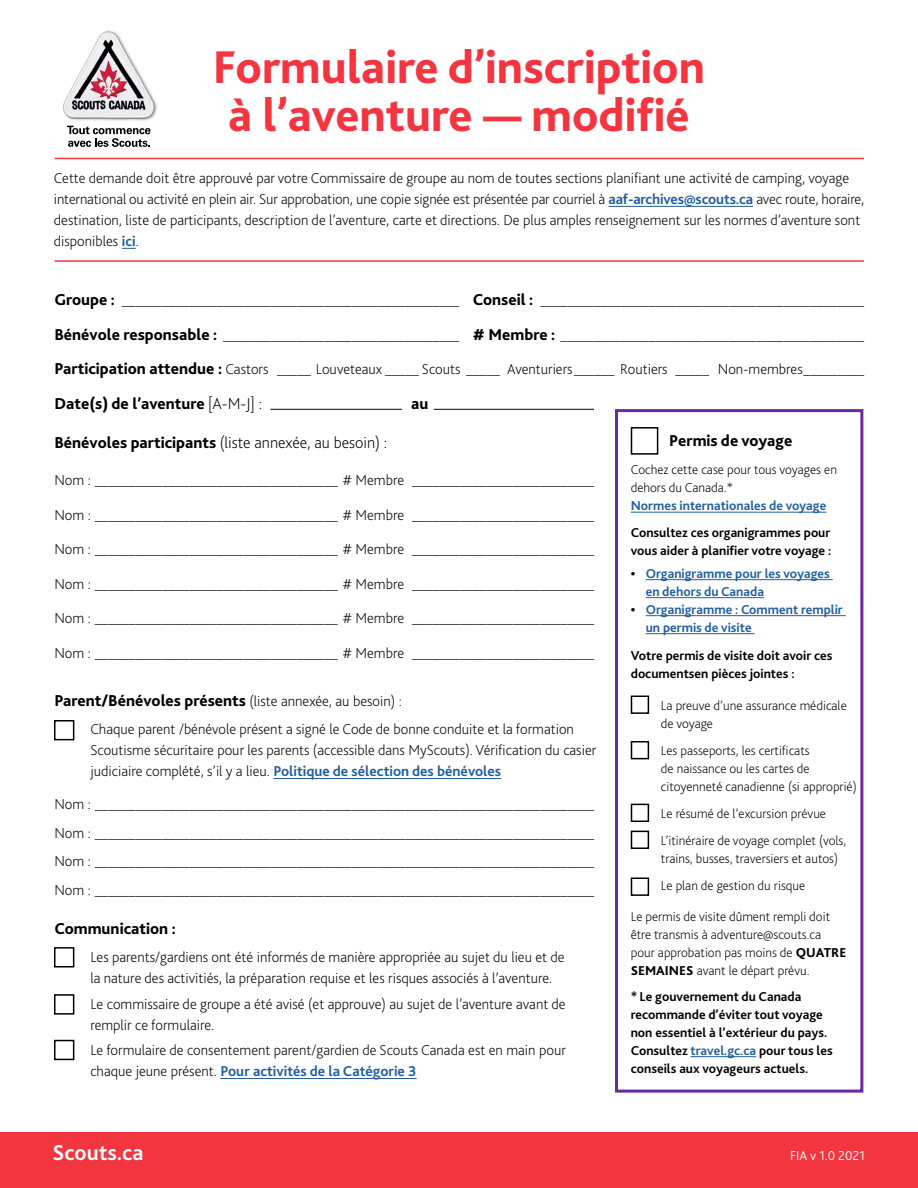
<style>
.page{position:relative;width:918px;height:1188px;background:#fff}
.page>*{position:absolute;margin:0;border:0;box-sizing:border-box;transform-origin:0 0}
.t1{font:800 48px/48px "Bliss 2";color:#f33540;text-align:center}
.t2{font:700 22.5px "Bliss 2";color:#fff}
.t3{font:800 16.5px "Bliss 2";color:#000}
.t4{font:200 16.5px "Bliss 2";color:#000}
.t5{font:200 15px/21px "Bliss 2";color:#000}
.t6{font:200 13.5px/18px "Bliss 2";color:#000}
.t7{font:700 13.5px/18px "Bliss 2";color:#000}
.t8{font:700 13.5px/18px "Bliss 2";color:#215e9e}
.t9{font:300 13.5px "Bliss 2";color:#fff}
.s1{font-weight:700;color:#215e9e}
.s2{font-weight:800;font-size:16.5px}
.s3{font-weight:200}
.s4{font-weight:800}
.s5{font-weight:200;font-size:15px}
.s6{font-weight:800;color:#000}
.s7{color:#215e9e}
</style>
<div class="page">
<hr style="left:273px;top:778px;width:228px;height:1px;background:#215e9e">
<hr style="left:220px;top:1078px;width:197px;height:1px;background:#215e9e">
<div style="left:0;top:1132px;width:918px;height:56px;background:#f33540"></div>
<hr style="left:608px;top:206px;width:145px;height:1px;background:#215e9e">
<svg style="left:122px;top:248px;width:14px;height:1px"></svg>
<img style="left:63px;top:31px;width:94px;height:96px">
<svg style="left:67px;top:126px;width:84px;height:21px"></svg>
<hr style="left:55px;top:158px;width:809px;height:1px;background:#f33540">
<hr style="left:55px;top:260px;width:809px;height:2px;background:#f33540">
<div style="left:615px;top:409px;width:248px;height:684px;border:3px solid #6b279e"></div>
<div style="left:631px;top:427px;width:27px;height:28px;border:2px solid #000"></div>
<hr style="left:631px;top:512px;width:195px;height:1px;background:#215e9e">
<hr style="left:646px;top:579px;width:187px;height:1px;background:#215e9e">
<hr style="left:646px;top:597px;width:118px;height:1px;background:#215e9e">
<hr style="left:646px;top:615px;width:200px;height:1px;background:#215e9e">
<hr style="left:646px;top:633px;width:109px;height:1px;background:#215e9e">
<hr style="left:690px;top:1056px;width:66px;height:1px;background:#215e9e">
<div style="left:631px;top:696px;width:18px;height:18px;border:2px solid #000"></div>
<div style="left:631px;top:741px;width:18px;height:18px;border:2px solid #000"></div>
<div style="left:631px;top:804px;width:18px;height:18px;border:2px solid #000"></div>
<div style="left:631px;top:831px;width:18px;height:18px;border:2px solid #000"></div>
<div style="left:631px;top:878px;width:18px;height:18px;border:2px solid #000"></div>
<hr style="left:270px;top:409px;width:132px;height:1px;background:#000">
<hr style="left:434px;top:409px;width:160px;height:1px;background:#000">
<div style="left:54px;top:720px;width:20px;height:20px;border:2px solid #000"></div>
<div style="left:54px;top:947px;width:20px;height:21px;border:2px solid #000"></div>
<div style="left:54px;top:994px;width:20px;height:21px;border:2px solid #000"></div>
<div style="left:54px;top:1040px;width:20px;height:20px;border:2px solid #000"></div>
<h1 class="t1" style="left:213px;top:42px;width:494px">Formulaire d’inscription à l’aventure — modifié</h1>
<p class="t5" style="left:54px;top:167px;width:812px">Cette demande doit être approuvé par votre Commissaire de groupe au nom de toutes sections planifiant une activité de camping, voyage international ou activité en plein air. Sur approbation, une copie signée est présentée par courriel à <span class="s1">aaf-archives@scouts.ca</span> avec route, horaire, destination, liste de participants, description de l’aventure, carte et directions. De plus amples renseignement sur les normes d’aventure sont disponibles <span class="s1">ici</span>.</p>
<p class="t5" style="left:54px;top:289px;width:811px"><span class="s2">Groupe :</span> __________________________________________________ <span class="s2">Conseil :</span> ________________________________________________</p>
<p class="t5" style="left:54px;top:324px;width:812px"><span class="s2">Bénévole responsable :</span> ___________________________________ <span class="s2"># Membre :</span> _____________________________________________</p>
<p class="t5" style="left:54px;top:358px;width:811px"><span class="s2">Participation attendue :</span> Castors _____ Louveteaux _____ Scouts _____ Aventuriers______ Routiers _____ Non-membres_________</p>
<p class="t3" style="left:54px;top:393px;width:209px">Date(s) de l’aventure <span class="s3">[A-M-J] :</span></p>
<p class="t4" style="left:54px;top:432px;width:334px"><span class="s4">Bénévoles participants</span> (liste annexée, au besoin) :</p>
<p class="t5" style="left:54px;top:469px;width:541px">Nom : ____________________________________ # Membre ___________________________</p>
<p class="t5" style="left:54px;top:504px;width:541px">Nom : ____________________________________ # Membre ___________________________</p>
<p class="t5" style="left:54px;top:538px;width:541px">Nom : ____________________________________ # Membre ___________________________</p>
<p class="t5" style="left:54px;top:573px;width:541px">Nom : ____________________________________ # Membre ___________________________</p>
<p class="t5" style="left:54px;top:607px;width:541px">Nom : ____________________________________ # Membre ___________________________</p>
<p class="t5" style="left:54px;top:642px;width:541px">Nom : ____________________________________ # Membre ___________________________</p>
<p class="t3" style="left:54px;top:690px;width:349px">Parent/Bénévoles présents <span class="s5">(liste annexée, au besoin) :</span></p>
<p class="t5" style="left:90px;top:718px;width:507px">Chaque parent /bénévole présent a signé le Code de bonne conduite et la formation<br>Scoutisme sécuritaire pour les parents (accessible dans MyScouts). Vérification du casier judiciaire complété, s’il y a lieu. <span class="s1">Politique de sélection des bénévoles</span></p>
<p class="t5" style="left:54px;top:790px;width:542px;line-height:28.5px;text-align:justify">Nom : __________________________________________________________________________ Nom : __________________________________________________________________________ Nom : __________________________________________________________________________ Nom : __________________________________________________________________________</p>
<p class="t3" style="left:54px;top:918px;width:123px">Communication :</p>
<p class="t5" style="left:90px;top:946px;width:476px">Les parents/gardiens ont été informés de manière appropriée au sujet du lieu et de la nature des activitiés, la préparation requise et les risques associés à l’aventure.</p>
<p class="t5" style="left:90px;top:993px;width:477px">Le commissaire de groupe a été avisé (et approuve) au sujet de l’aventure avant de remplir ce formulaire.</p>
<p class="t5" style="left:90px;top:1039px;width:477px">Le formulaire de consentement parent/gardien de Scouts Canada est en main pour chaque jeune présent. <span class="s1">Pour activités de la Catégorie 3</span></p>
<p class="t3" style="left:411px;top:393px;width:19px">au</p>
<p class="t3" style="left:669px;top:430px;width:125px">Permis de voyage</p>
<p class="t6" style="left:631px;top:460px;width:208px">Cochez cette case pour tous voyages en dehors du Canada.*</p>
<p class="t8" style="left:631px;top:496px;width:197px">Normes internationales de voyage</p>
<p class="t7" style="left:631px;top:523px;width:202px">Consultez ces organigrammes pour vous aider à planifier votre voyage :</p>
<p class="t8" style="left:646px;top:564px;width:186px;text-indent:-15px"><span class="s6">•</span> Organigramme pour les voyages en dehors du Canada</p>
<p class="t8" style="left:646px;top:600px;width:199px;text-indent:-15px"><span class="s6">•</span> Organigramme : Comment remplir un permis de visite</p>
<p class="t7" style="left:631px;top:646px;width:203px">Votre permis de visite doit avoir ces documentsen pièces jointes :</p>
<p class="t6" style="left:661px;top:696px;width:187px">La preuve d’une assurance médicale de voyage</p>
<p class="t6" style="left:661px;top:741px;width:197px">Les passeports, les certificats<br>de naissance ou les cartes de citoyenneté canadienne (si approprié)</p>
<p class="t6" style="left:661px;top:799px;width:187px;line-height:27px">Le résumé de l’excursion prévue<br>L’itinéraire de voyage complet (vols,</p>
<p class="t6" style="left:661px;top:844px;width:179px;line-height:27px">trains, busses, traversiers et autos)<br>Le plan de gestion du risque</p>
<p class="t6" style="left:631px;top:907px;width:217px">Le permis de visite dûment rempli doit être transmis à adventure@scouts.ca pour approbation pas moins de <span class="s4">QUATRE SEMAINES</span> avant le départ prévu.</p>
<p class="t7" style="left:631px;top:987px;width:204px">* Le gouvernement du Canada recommande d’éviter tout voyage non essentiel à l’extérieur du pays.<br>Consultez <span class="s7">travel.gc.ca</span> pour tous les conseils aux voyageurs actuels.</p>
<h2 class="t2" style="left:52px;top:1139px;width:92px">Scouts.ca</h2>
<p class="t9" style="left:790px;top:1147px;width:76px">FIA v 1.0 2021</p>
</div>
